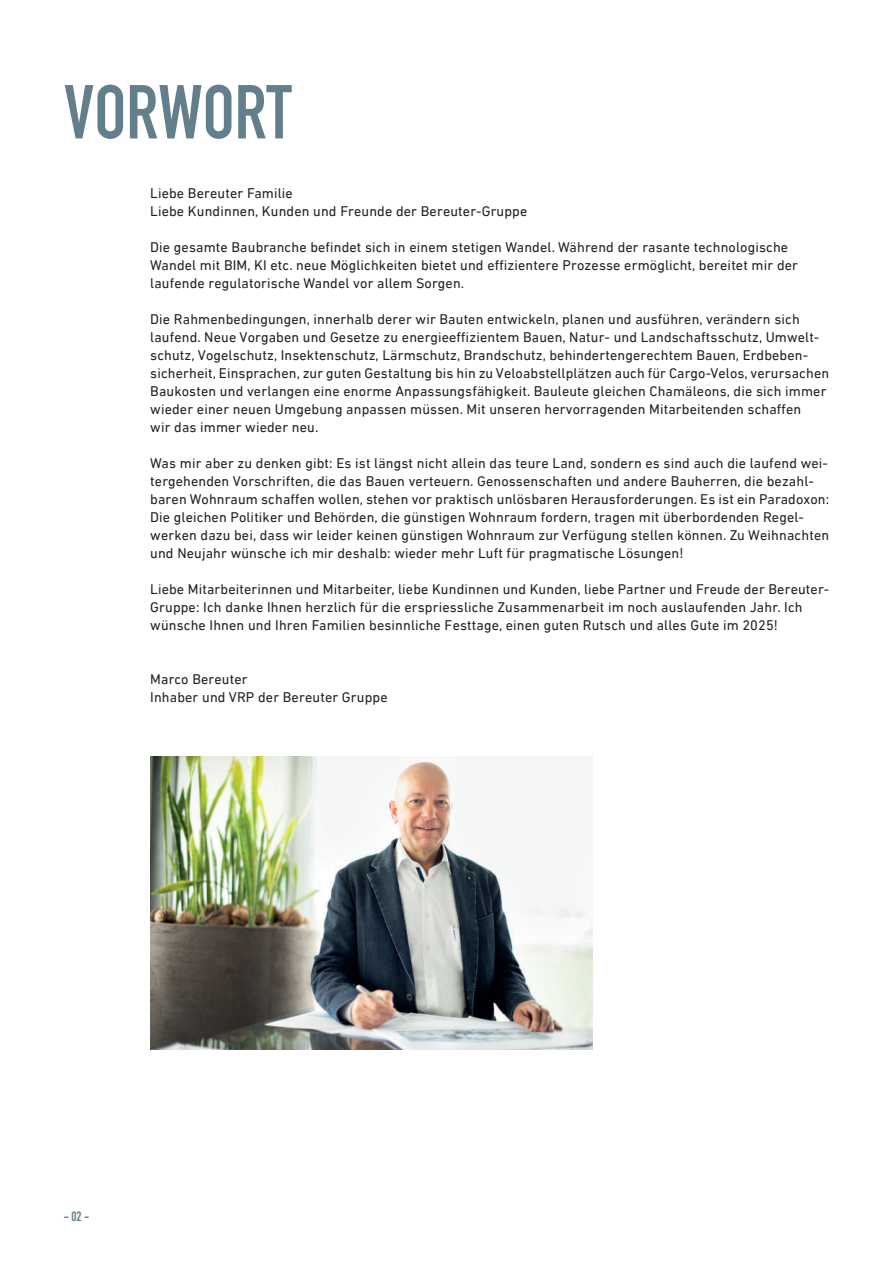
<style>
.page{position:relative;width:893px;height:1263px;background:#fff}
.page>*{position:absolute;margin:0;border:0;box-sizing:border-box;transform-origin:0 0}
.t1{font:700 75px "DIN Condensed";color:#647f8c}
.t2{font:14.25px/18px "DIN Next LT Pro";letter-spacing:.01em;color:#231f20}
.t3{font:700 13.5px "DIN Condensed";color:#647f8c}
</style>
<div class="page">
<img style="left:150px;top:757px;width:442px;height:293px">
<h1 class="t1" style="left:64px;top:62px;width:229px">VORWORT</h1>
<p class="t2" style="left:150px;top:184px;width:379px">Liebe Bereuter Familie<br>Liebe Kundinnen, Kunden und Freunde der Bereuter-Gruppe</p>
<p class="t2" style="left:150px;top:238px;width:649px">Die gesamte Baubranche befindet sich in einem stetigen Wandel. Während der rasante technologische<br>Wandel mit BIM, KI etc. neue Möglichkeiten bietet und effizientere Prozesse ermöglicht, bereitet mir der laufende regulatorische Wandel vor allem Sorgen.</p>
<p class="t2" style="left:150px;top:310px;width:680px">Die Rahmenbedingungen, innerhalb derer wir Bauten entwickeln, planen und ausführen, verändern sich laufend. Neue Vorgaben und Gesetze zu energieeffizientem Bauen, Natur- und Landschaftsschutz, Umwelt&shy;schutz, Vogelschutz, Insektenschutz, Lärmschutz, Brandschutz, behindertengerechtem Bauen, Erdbeben&shy;sicherheit, Einsprachen, zur guten Gestaltung bis hin zu Veloabstellplätzen auch für Cargo-Velos, verursachen Baukosten und verlangen eine enorme Anpassungsfähigkeit. Bauleute gleichen Chamäleons, die sich immer wieder einer neuen Umgebung anpassen müssen. Mit unseren hervorragenden Mitarbeitenden schaffen<br>wir das immer wieder neu.</p>
<p class="t2" style="left:150px;top:454px;width:680px">Was mir aber zu denken gibt: Es ist längst nicht allein das teure Land, sondern es sind auch die laufend wei&shy;tergehenden Vorschriften, die das Bauen verteuern. Genossenschaften und andere Bauherren, die bezahl&shy;baren Wohnraum schaffen wollen, stehen vor praktisch unlösbaren Herausforderungen. Es ist ein Paradoxon:<br>Die gleichen Politiker und Behörden, die günstigen Wohnraum fordern, tragen mit überbordenden Regel&shy;werken dazu bei, dass wir leider keinen günstigen Wohnraum zur Verfügung stellen können. Zu Weihnachten und Neujahr wünsche ich mir deshalb: wieder mehr Luft für pragmatische Lösungen!</p>
<p class="t2" style="left:150px;top:580px;width:680px">Liebe Mitarbeiterinnen und Mitarbeiter, liebe Kundinnen und Kunden, liebe Partner und Freude der Bereuter-<br>Gruppe: Ich danke Ihnen herzlich für die erspriessliche Zusammenarbeit im noch auslaufenden Jahr. Ich wünsche Ihnen und Ihren Familien besinnliche Festtage, einen guten Rutsch und alles Gute im 2025!</p>
<p class="t2" style="left:150px;top:670px;width:239px">Marco Bereuter<br>Inhaber und VRP der Bereuter Gruppe</p>
<p class="t3" style="left:64px;top:1207px;width:27px">- 02 -</p>
</div>
